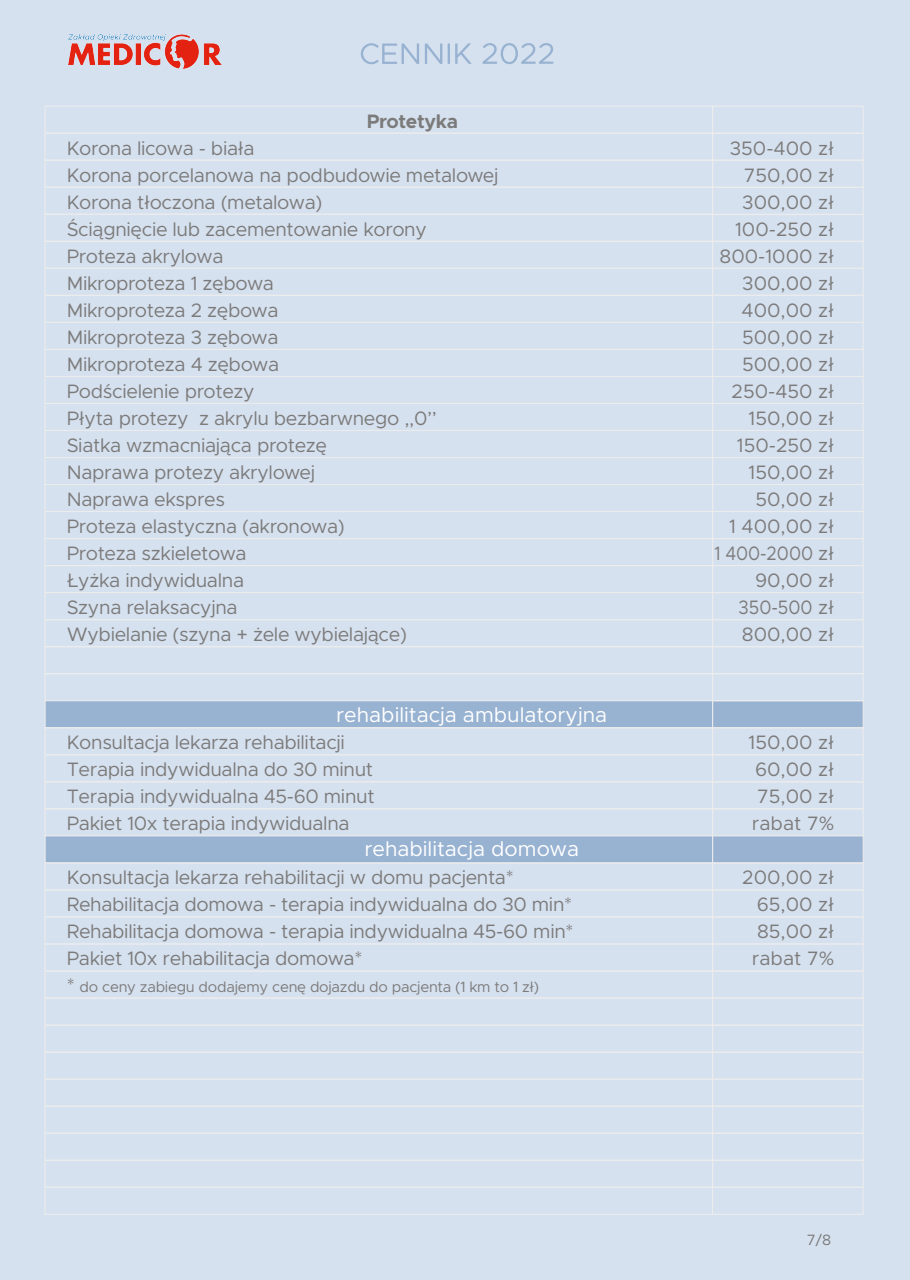
<style>
.page{position:relative;width:910px;height:1280px;background:#d6e1ef}
.page>*{position:absolute;margin:0;border:0;box-sizing:border-box;transform-origin:0 0}
.t1{font:21px "Metropolis";color:#fff}
.t2{font:19.5px/27px "Metropolis";letter-spacing:-.02em;color:#7c7b7b}
.t3{font:19.5px/27px "Metropolis";color:#7c7b7b;text-align:right}
.t4{font:700 19.5px "Metropolis";letter-spacing:-.02em;color:#7c7b7b}
.t5{font:15px "Metropolis";letter-spacing:-.02em;color:#7c7b7b}
.s1{font-size:19.5px}
</style>
<div class="page">
<div style="left:45px;top:268px;width:668px;height:28px;border:1px solid #ededed"></div>
<div style="left:712px;top:268px;width:151px;height:28px;border:1px solid #ededed"></div>
<div style="left:45px;top:295px;width:668px;height:28px;border:1px solid #ededed"></div>
<div style="left:712px;top:295px;width:151px;height:28px;border:1px solid #ededed"></div>
<div style="left:45px;top:322px;width:668px;height:28px;border:1px solid #ededed"></div>
<div style="left:712px;top:322px;width:151px;height:28px;border:1px solid #ededed"></div>
<div style="left:45px;top:349px;width:668px;height:28px;border:1px solid #ededed"></div>
<div style="left:712px;top:349px;width:151px;height:28px;border:1px solid #ededed"></div>
<div style="left:45px;top:376px;width:668px;height:28px;border:1px solid #ededed"></div>
<div style="left:712px;top:376px;width:151px;height:28px;border:1px solid #ededed"></div>
<div style="left:45px;top:403px;width:668px;height:28px;border:1px solid #ededed"></div>
<div style="left:712px;top:403px;width:151px;height:28px;border:1px solid #ededed"></div>
<div style="left:45px;top:430px;width:668px;height:28px;border:1px solid #ededed"></div>
<div style="left:712px;top:430px;width:151px;height:28px;border:1px solid #ededed"></div>
<div style="left:45px;top:457px;width:668px;height:28px;border:1px solid #ededed"></div>
<div style="left:712px;top:457px;width:151px;height:28px;border:1px solid #ededed"></div>
<div style="left:45px;top:484px;width:668px;height:28px;border:1px solid #ededed"></div>
<div style="left:712px;top:484px;width:151px;height:28px;border:1px solid #ededed"></div>
<div style="left:45px;top:511px;width:668px;height:28px;border:1px solid #ededed"></div>
<div style="left:712px;top:511px;width:151px;height:28px;border:1px solid #ededed"></div>
<div style="left:45px;top:538px;width:668px;height:28px;border:1px solid #ededed"></div>
<div style="left:712px;top:538px;width:151px;height:28px;border:1px solid #ededed"></div>
<div style="left:45px;top:565px;width:668px;height:28px;border:1px solid #ededed"></div>
<div style="left:712px;top:565px;width:151px;height:28px;border:1px solid #ededed"></div>
<div style="left:45px;top:592px;width:668px;height:28px;border:1px solid #ededed"></div>
<div style="left:712px;top:592px;width:151px;height:28px;border:1px solid #ededed"></div>
<div style="left:45px;top:619px;width:668px;height:28px;border:1px solid #ededed"></div>
<div style="left:712px;top:619px;width:151px;height:28px;border:1px solid #ededed"></div>
<div style="left:45px;top:646px;width:668px;height:28px;border:1px solid #ededed"></div>
<div style="left:45px;top:673px;width:668px;height:28px;border:1px solid #ededed"></div>
<div style="left:45px;top:700px;width:668px;height:28px;background:#98b2d1;border:1px solid #ededed"></div>
<div style="left:712px;top:700px;width:151px;height:28px;background:#98b2d1;border:1px solid #ededed"></div>
<div style="left:45px;top:727px;width:668px;height:28px;border:1px solid #ededed"></div>
<div style="left:712px;top:727px;width:151px;height:28px;border:1px solid #ededed"></div>
<div style="left:45px;top:754px;width:668px;height:28px;border:1px solid #ededed"></div>
<div style="left:712px;top:754px;width:151px;height:28px;border:1px solid #ededed"></div>
<div style="left:45px;top:781px;width:668px;height:28px;border:1px solid #ededed"></div>
<div style="left:712px;top:781px;width:151px;height:28px;border:1px solid #ededed"></div>
<div style="left:45px;top:808px;width:668px;height:28px;border:1px solid #ededed"></div>
<div style="left:712px;top:808px;width:151px;height:28px;border:1px solid #ededed"></div>
<div style="left:45px;top:835px;width:668px;height:28px;background:#98b2d1;border:1px solid #ededed"></div>
<div style="left:712px;top:835px;width:151px;height:28px;background:#99b2d1;border:1px solid #ededed"></div>
<div style="left:712px;top:862px;width:151px;height:28px;border:1px solid #ededed"></div>
<div style="left:45px;top:889px;width:668px;height:28px;border:1px solid #ededed"></div>
<div style="left:45px;top:862px;width:668px;height:28px;border:1px solid #ededed"></div>
<div style="left:712px;top:889px;width:151px;height:28px;border:1px solid #ededed"></div>
<div style="left:45px;top:917px;width:668px;height:27px;border:1px solid #ededed"></div>
<div style="left:712px;top:917px;width:151px;height:27px;border:1px solid #ededed"></div>
<div style="left:712px;top:944px;width:151px;height:27px;border:1px solid #ededed"></div>
<div style="left:45px;top:971px;width:668px;height:27px;border:1px solid #ededed"></div>
<div style="left:45px;top:944px;width:668px;height:27px;border:1px solid #ededed"></div>
<div style="left:712px;top:971px;width:151px;height:27px;border:1px solid #ededed"></div>
<div style="left:45px;top:998px;width:668px;height:27px;border:1px solid #ededed"></div>
<div style="left:712px;top:998px;width:151px;height:27px;border:1px solid #ededed"></div>
<div style="left:45px;top:1025px;width:668px;height:27px;border:1px solid #ededed"></div>
<div style="left:45px;top:1052px;width:668px;height:27px;border:1px solid #ededed"></div>
<div style="left:712px;top:1052px;width:151px;height:27px;border:1px solid #ededed"></div>
<div style="left:45px;top:1079px;width:668px;height:27px;border:1px solid #ededed"></div>
<div style="left:712px;top:1079px;width:151px;height:27px;border:1px solid #ededed"></div>
<div style="left:45px;top:1106px;width:668px;height:27px;border:1px solid #ededed"></div>
<div style="left:712px;top:1106px;width:151px;height:27px;border:1px solid #ededed"></div>
<div style="left:45px;top:1133px;width:668px;height:27px;border:1px solid #ededed"></div>
<div style="left:712px;top:1133px;width:151px;height:27px;border:1px solid #ededed"></div>
<div style="left:45px;top:1160px;width:668px;height:28px;border:1px solid #ededed"></div>
<div style="left:712px;top:1160px;width:151px;height:28px;border:1px solid #ededed"></div>
<div style="left:712px;top:1025px;width:151px;height:27px;border:1px solid #ededed"></div>
<div style="left:45px;top:1187px;width:668px;height:28px;border:1px solid #ededed"></div>
<div style="left:712px;top:1187px;width:151px;height:28px;border:1px solid #ededed"></div>
<div style="left:45px;top:106px;width:668px;height:28px;border:1px solid #ededed"></div>
<div style="left:712px;top:106px;width:151px;height:28px;border:1px solid #ededed"></div>
<div style="left:45px;top:133px;width:668px;height:28px;border:1px solid #ededed"></div>
<div style="left:712px;top:133px;width:151px;height:28px;border:1px solid #ededed"></div>
<div style="left:45px;top:160px;width:668px;height:28px;border:1px solid #ededed"></div>
<div style="left:712px;top:160px;width:151px;height:28px;border:1px solid #ededed"></div>
<div style="left:45px;top:214px;width:668px;height:28px;border:1px solid #ededed"></div>
<div style="left:712px;top:214px;width:151px;height:28px;border:1px solid #ededed"></div>
<div style="left:45px;top:187px;width:668px;height:28px;border:1px solid #ededed"></div>
<div style="left:712px;top:187px;width:151px;height:28px;border:1px solid #ededed"></div>
<div style="left:712px;top:673px;width:151px;height:28px;border:1px solid #ededed"></div>
<div style="left:712px;top:646px;width:151px;height:28px;border:1px solid #ededed"></div>
<svg style="left:361px;top:43px;width:58px;height:21px"></svg>
<svg style="left:425px;top:44px;width:17px;height:20px"></svg>
<hr style="left:448px;top:44px;width:2px;height:20px;background:#98b2d1">
<svg style="left:455px;top:43px;width:17px;height:21px"></svg>
<svg style="left:483px;top:43px;width:70px;height:21px"></svg>
<img style="left:68px;top:34px;width:153px;height:34px">
<p class="t4" style="left:367px;top:109px;width:93px">Protetyka</p>
<p class="t2" style="left:67px;top:134px;width:433px">Korona licowa - biała<br>Korona porcelanowa na podbudowie metalowej<br>Korona tłoczona (metalowa)<br>Ściągnięcie lub zacementowanie korony<br>Proteza akrylowa<br>Mikroproteza 1 zębowa<br>Mikroproteza 2 zębowa<br>Mikroproteza 3 zębowa<br>Mikroproteza 4 zębowa<br>Podścielenie protezy<br>Płyta protezy z akrylu bezbarwnego ,,0’’<br>Siatka wzmacniająca protezę<br>Naprawa protezy akrylowej<br>Naprawa ekspres<br>Proteza elastyczna (akronowa)<br>Proteza szkieletowa<br>Łyżka indywidualna<br>Szyna relaksacyjna<br>Wybielanie (szyna + żele wybielające)</p>
<p class="t1" style="left:336px;top:701px;width:273px">rehabilitacja ambulatoryjna</p>
<p class="t2" style="left:67px;top:729px;width:309px">Konsultacja lekarza rehabilitacji Terapia indywidualna do 30 minut Terapia indywidualna 45-60 minut Pakiet 10x terapia indywidualna</p>
<p class="t2" style="left:67px;top:864px;width:508px">Konsultacja lekarza rehabilitacji w domu pacjenta* Rehabilitacja domowa - terapia indywidualna do 30 min* Rehabilitacja domowa - terapia indywidualna 45-60 min* Pakiet 10x rehabilitacja domowa*</p>
<p class="t5" style="left:67px;top:977px;width:474px"><span class="s1">*</span> do ceny zabiegu dodajemy cenę dojazdu do pacjenta (1 km to 1 zł)</p>
<p class="t1" style="left:364px;top:836px;width:216px">rehabilitacja domowa</p>
<p class="t3" style="left:714px;top:134px;width:121px">350-400 zł<br>750,00 zł<br>300,00 zł<br>100-250 zł<br>800-1000 zł<br>300,00 zł<br>400,00 zł<br>500,00 zł<br>500,00 zł<br>250-450 zł<br>150,00 zł<br>150-250 zł<br>150,00 zł<br>50,00 zł<br>1 400,00 zł<br>1 400-2000 zł<br>90,00 zł<br>350-500 zł<br>800,00 zł</p>
<p class="t2" style="left:749px;top:728px;width:87px;text-align:justify">150,00 zł 60,00 zł 75,00 zł rabat 7%</p>
<p class="t2" style="left:752px;top:863px;width:84px;text-align:justify;text-indent:-10px">200,00 zł 65,00 zł 85,00 zł rabat 7%</p>
<p class="t5" style="left:807px;top:1230px;width:26px">7/8</p>
</div>
